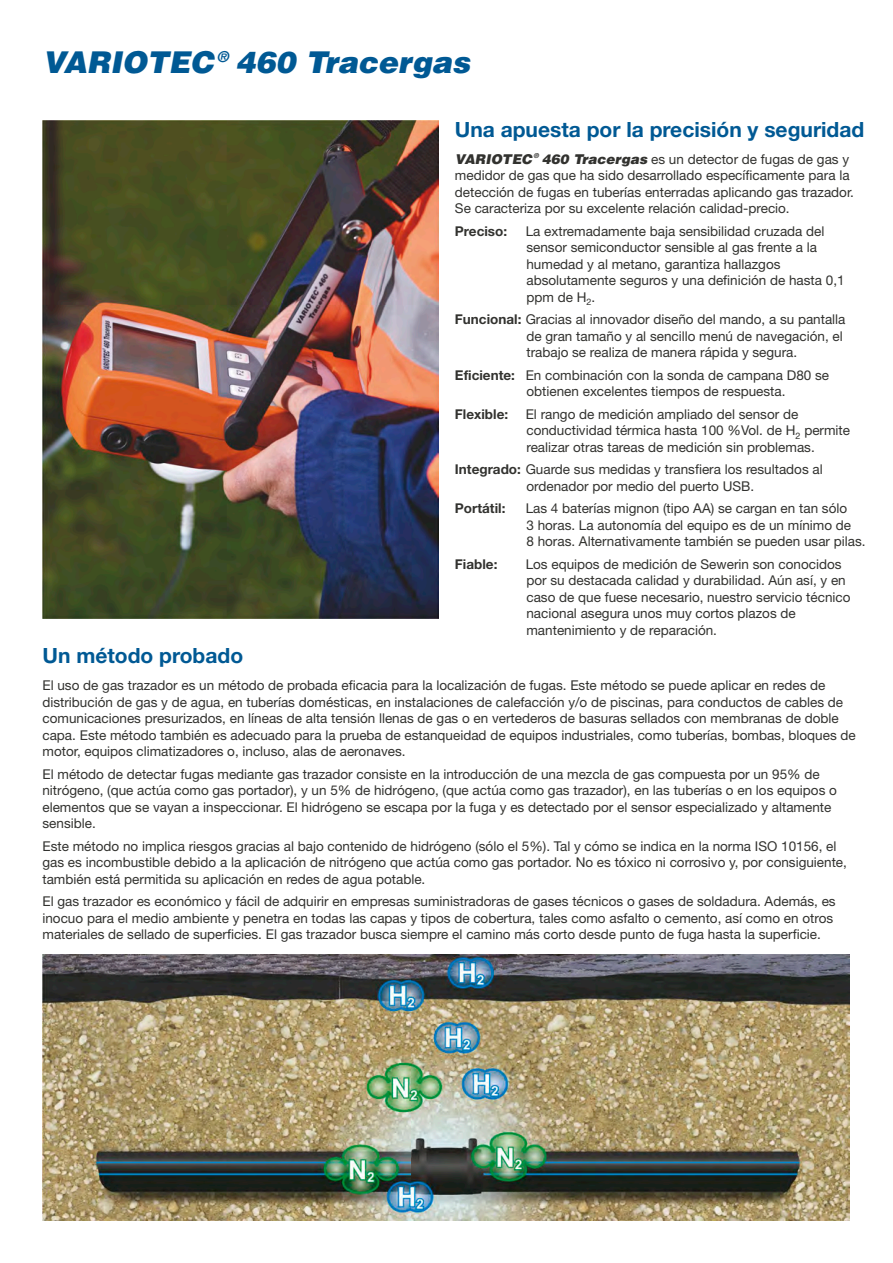
<style>
.page{position:relative;width:893px;height:1263px;background:#fff}
.page>*{position:absolute;margin:0;border:0;box-sizing:border-box;transform-origin:0 0}
.t1{font:30px "Airbus Special";color:#005994}
.t2{font:700 21px "Helvetica Neue LT";color:#005994}
.t3{font:15px "Airbus Special";color:#005994}
.t4{font:13.5px/16.5px "Helvetica Neue LT";color:#32322f}
.t5{font:700 13.5px "Helvetica Neue LT";color:#32322f}
.t6{font:9px "Helvetica Neue LT";color:#32322f}
.t7{font:6.75px "Airbus Special";color:#32322f}
.s1{font-family:"Airbus Special"}
.s2{font-weight:700}
</style>
<div class="page">
<img style="left:42px;top:121px;width:396px;height:497px">
<img style="left:42px;top:954px;width:807px;height:266px">
<p class="t3" style="left:217px;top:50px;width:14px">®</p>
<h1 class="t1" style="left:43px;top:49px;width:429px">VARIOTEC 460 Tracergas</h1>
<h2 class="t2" style="left:43px;top:648px;width:202px">Un método probado</h2>
<h2 class="t2" style="left:455px;top:122px;width:411px">Una apuesta por la precisión y seguridad</h2>
<p class="t7" style="left:533px;top:153px;width:7px">®</p>
<p class="t4" style="left:455px;top:152px;width:401px"><span class="s1">VARIOTEC 460 Tracergas</span> es un detector de fugas de gas y medidor de gas que ha sido desarrollado específicamente para la detección de fugas en tuberías enterradas aplicando gas trazador.<br>Se caracteriza por su excelente relación calidad-precio.</p>
<p class="t5" style="left:455px;top:226px;width:54px">Preciso:</p>
<p class="t4" style="left:526px;top:224px;width:320px">La extremadamente baja sensibilidad cruzada del sensor semiconductor sensible al gas frente a la humedad y al metano, garantiza hallazgos absolutamente seguros y una definición de hasta 0,1 ppm de H .</p>
<p class="t4" style="left:526px;top:312px;width:321px;text-indent:-71px"><span class="s2">Funcional:</span> Gracias al innovador diseño del mando, a su pantalla de gran tamaño y al sencillo menú de navegación, el trabajo se realiza de manera rápida y segura.</p>
<p class="t4" style="left:526px;top:368px;width:304px;text-indent:-71px"><span class="s2">Eficiente:</span> En combinación con la sonda de campana D80 se obtienen excelentes tiempos de respuesta.</p>
<p class="t5" style="left:455px;top:409px;width:55px">Flexible:</p>
<p class="t4" style="left:526px;top:407px;width:326px">El rango de medición ampliado del sensor de conductividad térmica hasta 100 %Vol. de H permite realizar otras tareas de medición sin problemas.</p>
<p class="t4" style="left:455px;top:462px;width:369px;text-align:center"><span class="s2">Integrado:</span> Guarde sus medidas y transfiera los resultados al ordenador por medio del puerto USB.</p>
<p class="t5" style="left:455px;top:504px;width:52px">Portátil:</p>
<p class="t4" style="left:526px;top:501px;width:341px">Las 4 baterías mignon (tipo AA) se cargan en tan sólo<br>3 horas. La autonomía del equipo es de un mínimo de<br>8 horas. Alternativamente también se pueden usar pilas.</p>
<p class="t5" style="left:455px;top:559px;width:44px">Fiable:</p>
<p class="t4" style="left:526px;top:557px;width:326px">Los equipos de medición de Sewerin son conocidos por su destacada calidad y durabilidad. Aún así, y en caso de que fuese necesario, nuestro servicio técnico nacional asegura unos muy cortos plazos de mantenimiento y de reparación.</p>
<p class="t6" style="left:586px;top:299px;width:7px">2</p>
<p class="t6" style="left:796px;top:432px;width:7px">2</p>
<p class="t4" style="left:42px;top:678px;width:815px">El uso de gas trazador es un método de probada eficacia para la localización de fugas. Este método se puede aplicar en redes de distribución de gas y de agua, en tuberías domésticas, en instalaciones de calefacción y/o de piscinas, para conductos de cables de comunicaciones presurizados, en líneas de alta tensión llenas de gas o en vertederos de basuras sellados con membranas de doble capa. Este método también es adecuado para la prueba de estanqueidad de equipos industriales, como tuberías, bombas, bloques de motor, equipos climatizadores o, incluso, alas de aeronaves.</p>
<p class="t4" style="left:42px;top:767px;width:796px">El método de detectar fugas mediante gas trazador consiste en la introducción de una mezcla de gas compuesta por un 95% de nitrógeno, (que actúa como gas portador), y un 5% de hidrógeno, (que actúa como gas trazador), en las tuberías o en los equipos o elementos que se vayan a inspeccionar. El hidrógeno se escapa por la fuga y es detectado por el sensor especializado y altamente sensible.</p>
<p class="t4" style="left:42px;top:839px;width:806px">Este método no implica riesgos gracias al bajo contenido de hidrógeno (sólo el 5%). Tal y cómo se indica en la norma ISO 10156, el gas es incombustible debido a la aplicación de nitrógeno que actúa como gas portador. No es tóxico ni corrosivo y, por consiguiente, también está permitida su aplicación en redes de agua potable.</p>
<p class="t4" style="left:42px;top:894px;width:795px">El gas trazador es económico y fácil de adquirir en empresas suministradoras de gases técnicos o gases de soldadura. Además, es inocuo para el medio ambiente y penetra en todas las capas y tipos de cobertura, tales como asfalto o cemento, así como en otros materiales de sellado de superficies. El gas trazador busca siempre el camino más corto desde punto de fuga hasta la superficie.</p>
</div>
